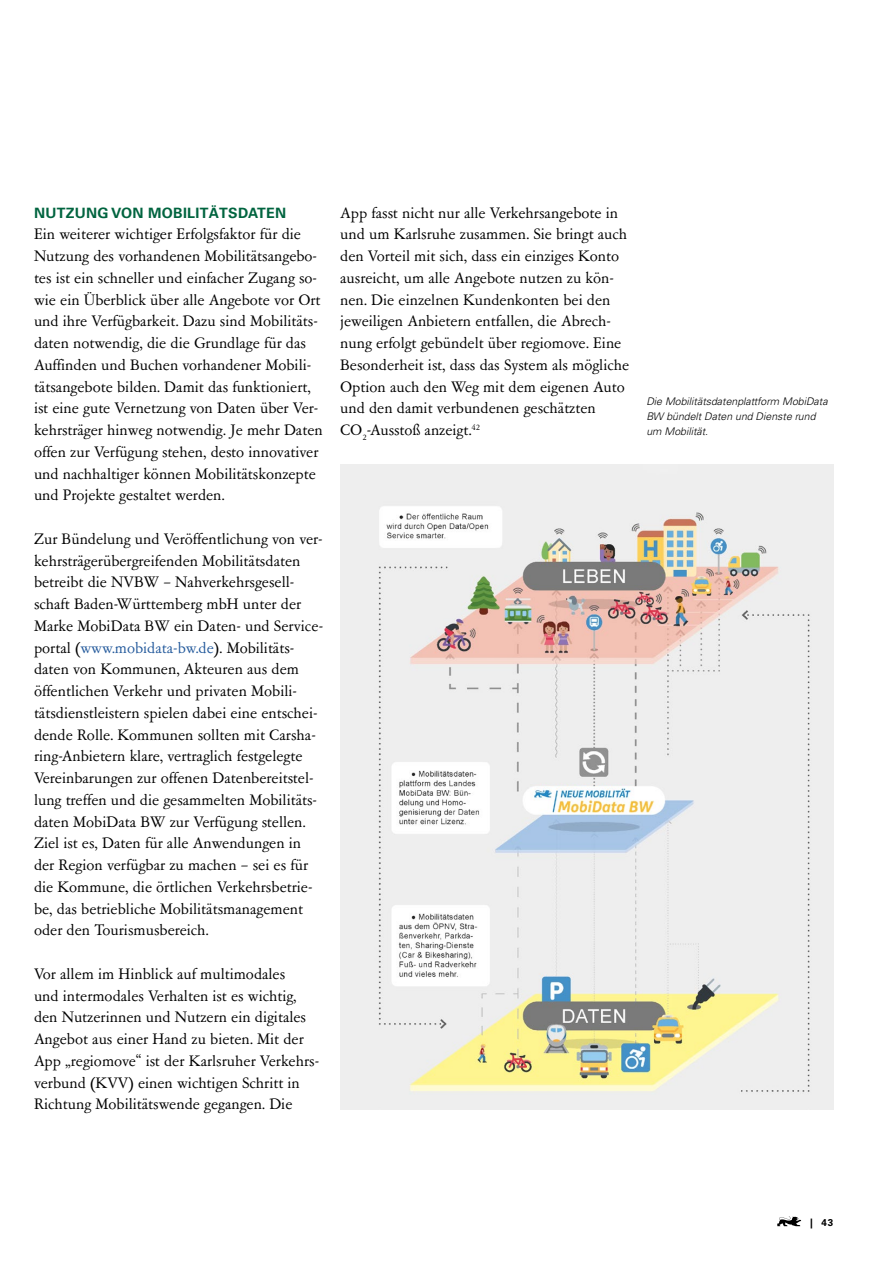
<style>
.page{position:relative;width:893px;height:1263px;background:#fff}
.page>*{position:absolute;margin:0;border:0;box-sizing:border-box;transform-origin:0 0}
._04_Fließ_P{font:15.75px/21.8px "Garamont Amst SB";color:#000}
._03_Fliess_Subhead_P{font:700 14.25px "Univers";letter-spacing:.02em;color:#00643f}
._08_BU_kursiv{font:italic 300 10.5px/15px "Univers";color:#000}
.t1{font:700 9.9px "Univers";color:#000}
.s1{color:#245a9c}
</style>
<div class="page">
<svg style="left:777px;top:1216px;width:24px;height:10px"></svg>
<img style="left:340px;top:465px;width:493px;height:644px">
<p class="_03_Fliess_Subhead_P" style="left:34px;top:204px;width:254px">NUTZUNG VON MOBILITÄTSDATEN</p>
<p class="_04_Fließ_P" style="left:34px;top:224px;width:290px">Ein weiterer wichtiger Erfolgsfaktor für die Nutzung des vorhandenen Mobilitätsangebo&shy;tes ist ein schneller und einfacher Zugang so&shy;wie ein Überblick über alle Angebote vor Ort und ihre Verfügbarkeit. Dazu sind Mobilitäts&shy;daten notwendig, die die Grundlage für das Auffinden und Buchen vorhandener Mobili&shy;tätsangebote bilden. Damit das funktioniert, ist eine gute Vernetzung von Daten über Ver&shy;kehrsträger hinweg notwendig. Je mehr Daten offen zur Verfügung stehen, desto innovativer und nachhaltiger können Mobilitätskonzepte und Projekte gestaltet werden.</p>
<p class="_04_Fließ_P" style="left:34px;top:528px;width:291px">Zur Bündelung und Veröffentlichung von ver&shy;kehrsträgerübergreifenden Mobilitätsdaten betreibt die NVBW – Nahverkehrsgesell&shy;schaft Baden-Württemberg mbH unter der Marke MobiData BW ein Daten- und Service&shy;portal (<span class="s1">www.mobidata-bw.de</span>). Mobilitäts&shy;daten von Kommunen, Akteuren aus dem öffentlichen Verkehr und privaten Mobili&shy;tätsdienstleistern spielen dabei eine entschei&shy;dende Rolle. Kommunen sollten mit Carsha&shy;ring-Anbietern klare, vertraglich festgelegte Vereinbarungen zur offenen Datenbereitstel&shy;lung treffen und die gesammelten Mobilitäts&shy;daten MobiData BW zur Verfügung stellen.<br>Ziel ist es, Daten für alle Anwendungen in der Region verfügbar zu machen – sei es für die Kommune, die örtlichen Verkehrsbetrie&shy;be, das betriebliche Mobilitätsmanagement oder den Tourismusbereich.</p>
<p class="_04_Fließ_P" style="left:34px;top:963px;width:287px">Vor allem im Hinblick auf multimodales<br>und intermodales Verhalten ist es wichtig, den Nutzerinnen und Nutzern ein digitales Angebot aus einer Hand zu bieten. Mit der App „regiomove“ ist der Karlsruher Verkehrs&shy;verbund (KVV) einen wichtigen Schritt in Richtung Mobilitätswende gegangen. Die</p>
<p class="_04_Fließ_P" style="left:340px;top:202px;width:290px">App fasst nicht nur alle Verkehrsangebote in und um Karlsruhe zusammen. Sie bringt auch den Vorteil mit sich, dass ein einziges Konto ausreicht, um alle Angebote nutzen zu kön&shy;nen. Die einzelnen Kundenkonten bei den jeweiligen Anbietern entfallen, die Abrech&shy;nung erfolgt gebündelt über regiomove. Eine Besonderheit ist, dass das System als mögliche Option auch den Weg mit dem eigenen Auto und den damit verbundenen geschätzten CO<sub>2</sub>-Ausstoß anzeigt.<sup>42</sup></p>
<p class="_08_BU_kursiv" style="left:646px;top:393px;width:183px">Die Mobilitätsdatenplattform MobiData<br>BW bündelt Daten und Dienste rund um Mobilität.</p>
<p class="t1" style="left:810px;top:1217px;width:25px">| 43</p>
</div>
